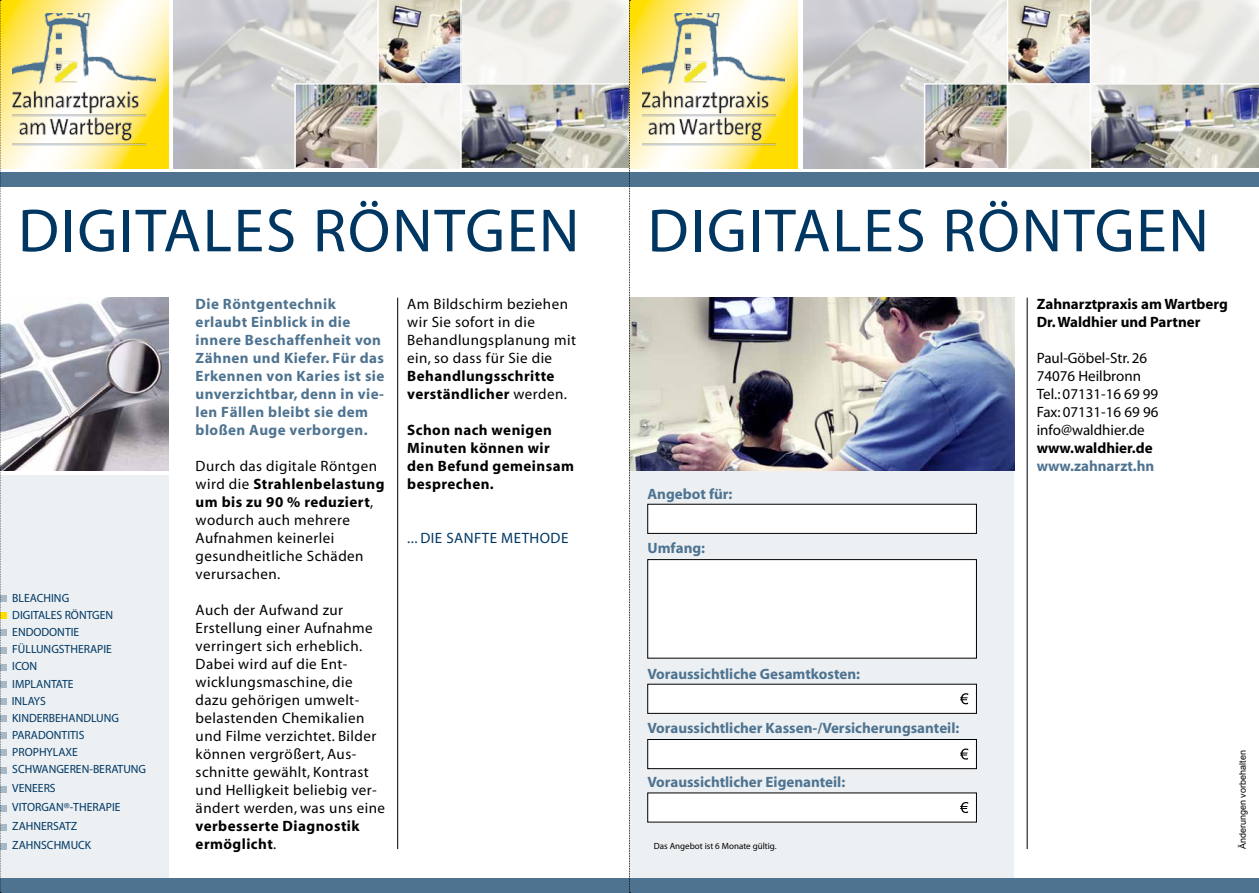
<style>
.page{position:relative;width:1259px;height:893px;background:#fff}
.page>*{position:absolute;margin:0;border:0;box-sizing:border-box;transform-origin:0 0}
.t1{font:61.5px "Myriad";letter-spacing:.03em;color:#003762}
.t2{font:15px/18px "Myriad";letter-spacing:.03em;color:#000}
.t3{font:700 15px/18px "Myriad";letter-spacing:.025em;color:#4e7390}
.t4{font:700 15px/18px "Myriad";letter-spacing:.03em;color:#000}
.t5{font:700 15px "Myriad";color:#4e7390}
.t6{font:15px/18px "Myriad";color:#000}
.t7{font:700 15px/18px "Myriad";color:#000}
.t8{font:15px "Myriad";letter-spacing:.03em;color:#003762}
.t9{font:11.85px/17.1px "Myriad";color:#003762}
.t10{font:9px "Myriad";color:#000}
.t11{font:9px "Arial";color:#000}
.s1{font-weight:700}
.s2{font-weight:400}
</style>
<div class="page">
<div style="left:0;top:475px;width:168px;height:407px;background:#ecf0f3"></div>
<img style="left:174px;top:0;width:455px;height:168px">
<svg style="left:6px;top:0;width:162px;height:168px"></svg>
<img style="left:13px;top:13px;width:142px;height:136px">
<img style="left:463px;top:86px;width:166px;height:80px">
<div style="left:460px;top:83px;width:175px;height:86px;border:2px solid #fff"></div>
<img style="left:297px;top:86px;width:79px;height:80px">
<div style="left:294px;top:83px;width:85px;height:86px;border:2px solid #fff"></div>
<img style="left:377px;top:0;width:85px;height:85px">
<div style="left:0;top:879px;width:629px;height:14px;background:#4e7390"></div>
<div style="left:0;top:173px;width:629px;height:14px;background:#4e7390"></div>
<img style="left:6px;top:298px;width:162px;height:173px">
<hr style="left:397px;top:298px;width:1px;height:551px;background:#000">
<img style="left:803px;top:0;width:203px;height:168px">
<img style="left:927px;top:86px;width:78px;height:80px">
<div style="left:924px;top:83px;width:84px;height:86px;border:2px solid #fff"></div>
<img style="left:1006px;top:0;width:253px;height:169px">
<div style="left:629px;top:390px;width:385px;height:503px;background:#ecf0f3"></div>
<svg style="left:630px;top:0;width:167px;height:168px;background:#feed87"></svg>
<img style="left:642px;top:13px;width:143px;height:136px">
<div style="left:629px;top:879px;width:630px;height:14px;background:#4e7390"></div>
<div style="left:629px;top:173px;width:630px;height:14px;background:#4e7390"></div>
<img style="left:630px;top:298px;width:384px;height:173px">
<hr style="left:1027px;top:298px;width:1px;height:551px;background:#000">
<div style="left:648px;top:504px;width:328px;height:29px;background:#fff"></div>
<div style="left:647px;top:504px;width:329px;height:30px;border:1px solid #000"></div>
<div style="left:648px;top:560px;width:328px;height:98px;background:#fff"></div>
<div style="left:647px;top:559px;width:329px;height:99px;border:1px solid #000"></div>
<div style="left:648px;top:793px;width:328px;height:29px;background:#fff"></div>
<svg style="left:960px;top:802px;width:8px;height:11px"></svg>
<div style="left:648px;top:739px;width:328px;height:30px;background:#fff"></div>
<div style="left:647px;top:739px;width:329px;height:30px;border:1px solid #000"></div>
<svg style="left:960px;top:748px;width:8px;height:12px"></svg>
<div style="left:648px;top:684px;width:328px;height:29px;background:#fff"></div>
<svg style="left:960px;top:693px;width:8px;height:11px"></svg>
<svg style="left:0;top:0;width:6px;height:893px"></svg>
<svg style="left:629px;top:0;width:1px;height:893px"></svg>
<h1 class="t1" style="left:18px;top:200px;width:1192px">DIGITALES RÖNTGEN DIGITALES RÖNTGEN</h1>
<p class="t9" style="left:12px;top:590px;width:136px">BLEACHING<br>DIGITALES RÖNTGEN<br>ENDODONTIE<br>FÜLLUNGSTHERAPIE<br>ICON<br>IMPLANTATE<br>INLAYS<br>KINDERBEHANDLUNG<br>PARADONTITIS<br>PROPHYLAXE<br>SCHWANGEREN-BERATUNG</p>
<p class="t9" style="left:12px;top:779px;width:110px;line-height:19px">VENEERS<br>VITORGAN®-THERAPIE<br>ZAHNERSATZ<br>ZAHNSCHMUCK</p>
<p class="t3" style="left:196px;top:295px;width:190px">Die Röntgentechnik erlaubt Einblick in die innere Beschaffenheit von<br>Zähnen und Kiefer. Für das<br>Erkennen von Karies ist sie unverzichtbar, denn in vie&shy;len Fällen bleibt sie dem bloßen Auge verborgen.</p>
<p class="t2" style="left:196px;top:458px;width:190px">Durch das digitale Röntgen wird die <span class="s1">Strahlenbelastung um bis zu 90 % reduziert</span>, wodurch auch mehrere<br>Aufnahmen keinerlei gesundheitliche Schäden verursachen.</p>
<p class="t2" style="left:196px;top:602px;width:191px">Auch der Aufwand zur<br>Erstellung einer Aufnahme verringert sich erheblich.<br>Dabei wird auf die Ent&shy;wicklungsmaschine, die dazu gehörigen umwelt&shy;belastenden Chemikalien und Filme verzichtet. Bilder können vergrößert, Aus&shy;schnitte gewählt, Kontrast und Helligkeit beliebig ver&shy;ändert werden, was uns eine</p>
<p class="t4" style="left:196px;top:817px;width:165px">verbesserte Diagnostik ermöglicht<span class="s2">.</span></p>
<p class="t2" style="left:407px;top:296px;width:170px">Am Bildschirm beziehen wir Sie sofort in die<br>Behandlungsplanung mit ein, so dass für Sie die</p>
<p class="t4" style="left:407px;top:367px;width:161px">Behandlungsschritte verständlicher <span class="s2">werden.</span></p>
<p class="t4" style="left:407px;top:421px;width:168px">Schon nach wenigen<br>Minuten können wir den Befund gemeinsam besprechen.</p>
<p class="t8" style="left:407px;top:530px;width:163px">... DIE SANFTE METHODE</p>
<p class="t5" style="left:647px;top:486px;width:86px">Angebot für:</p>
<p class="t3" style="left:647px;top:539px;width:59px">Umfang:</p>
<p class="t5" style="left:647px;top:666px;width:214px">Voraussichtliche Gesamtkosten:</p>
<p class="t5" style="left:647px;top:720px;width:313px">Voraussichtlicher Kassen-/Versicherungsanteil:</p>
<p class="t5" style="left:647px;top:774px;width:199px">Voraussichtlicher Eigenanteil:</p>
<p class="t10" style="left:654px;top:841px;width:124px">Das Angebot ist 6 Monate gültig.</p>
<p class="t7" style="left:1036px;top:295px;width:193px">Zahnarztpraxis am Wartberg<br>Dr. Waldhier und Partner</p>
<p class="t6" style="left:1036px;top:350px;width:123px">Paul-Göbel-Str. 26<br>74076 Heilbronn<br>Tel.: 07131-16 69 99<br>Fax: 07131-16 69 96 info@waldhier.de</p>
<p class="t7" style="left:1036px;top:439px;width:117px">www.waldhier.de</p>
<p class="t5" style="left:1036px;top:458px;width:119px">www.zahnarzt.hn</p>
<p class="t11" style="left:1236px;top:849px;width:100px;rotate:-90deg">Änderungen vorbehalten</p>
</div>
